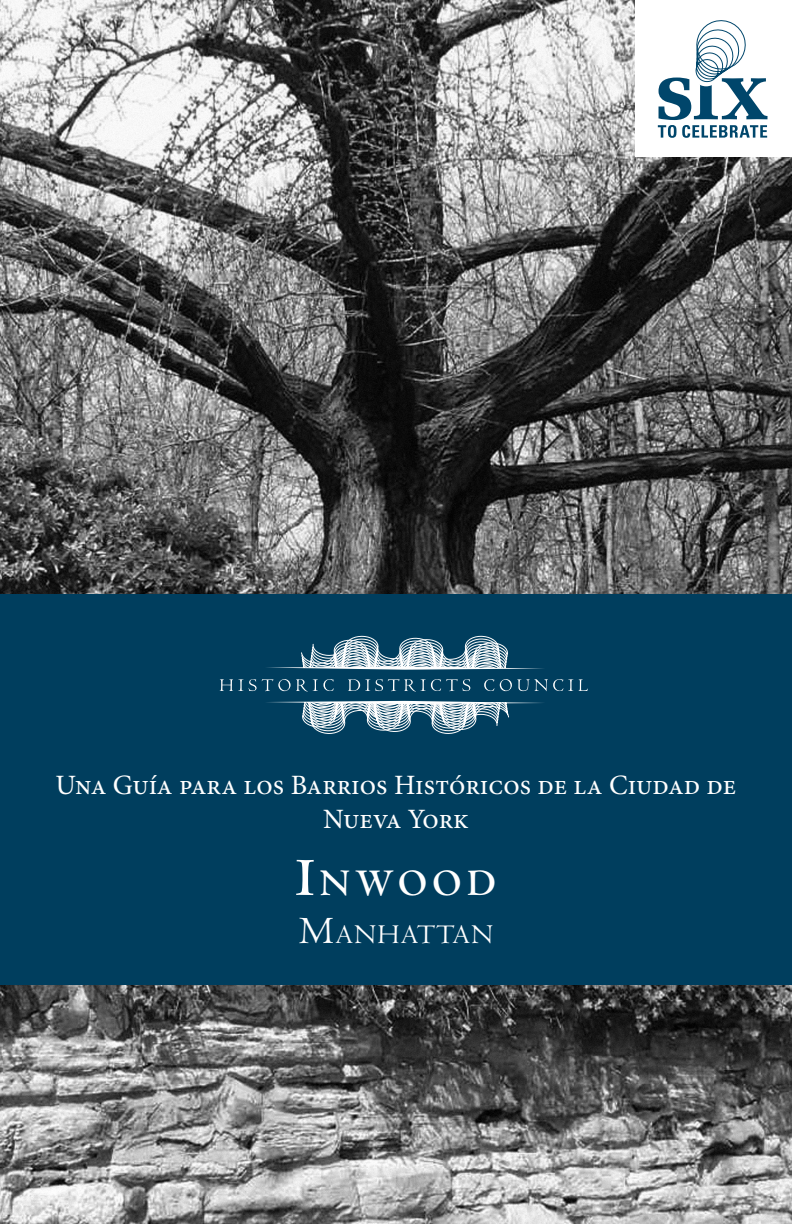
<style>
.page{position:relative;width:792px;height:1224px;background:#fff}
.page>*{position:absolute;margin:0;border:0;box-sizing:border-box;transform-origin:0 0}
.t1{font:700 39.2px "Centaur";letter-spacing:.145em;color:#fff}
.t2{font:28px/33.6px "Minion Pro";letter-spacing:-.005em;color:#fff;text-align:center}
.t3{font:28px "Centaur";letter-spacing:.055em;color:#fff}
.s1{font-size:56px}
.s2{font-size:40px}
</style>
<div class="page">
<img style="left:0;top:0;width:792px;height:1224px">
<div style="left:0;top:594px;width:792px;height:390px;background:#003e5e"></div>
<svg style="left:220px;top:679px;width:23px;height:12px"></svg>
<svg style="left:249px;top:679px;width:85px;height:12px"></svg>
<svg style="left:348px;top:679px;width:122px;height:12px"></svg>
<svg style="left:484px;top:679px;width:10px;height:12px"></svg>
<svg style="left:500px;top:679px;width:73px;height:12px"></svg>
<svg style="left:579px;top:679px;width:9px;height:12px"></svg>
<svg style="left:267px;top:635px;width:277px;height:35px"></svg>
<svg style="left:267px;top:701px;width:276px;height:33px"></svg>
<div style="left:636px;top:0;width:156px;height:156px;background:#fff"></div>
<svg style="left:658px;top:20px;width:109px;height:118px"></svg>
<p class="t2" style="left:56px;top:769px;width:682px">Una Guía para los Barrios Históricos de la Ciudad de<br>Nueva York</p>
<p class="t1" style="left:296px;top:862px;width:202px"><span class="s1">I</span>NWOOD</p>
<p class="t3" style="left:299px;top:919px;width:196px"><span class="s2">M</span>ANHATTAN</p>
</div>
